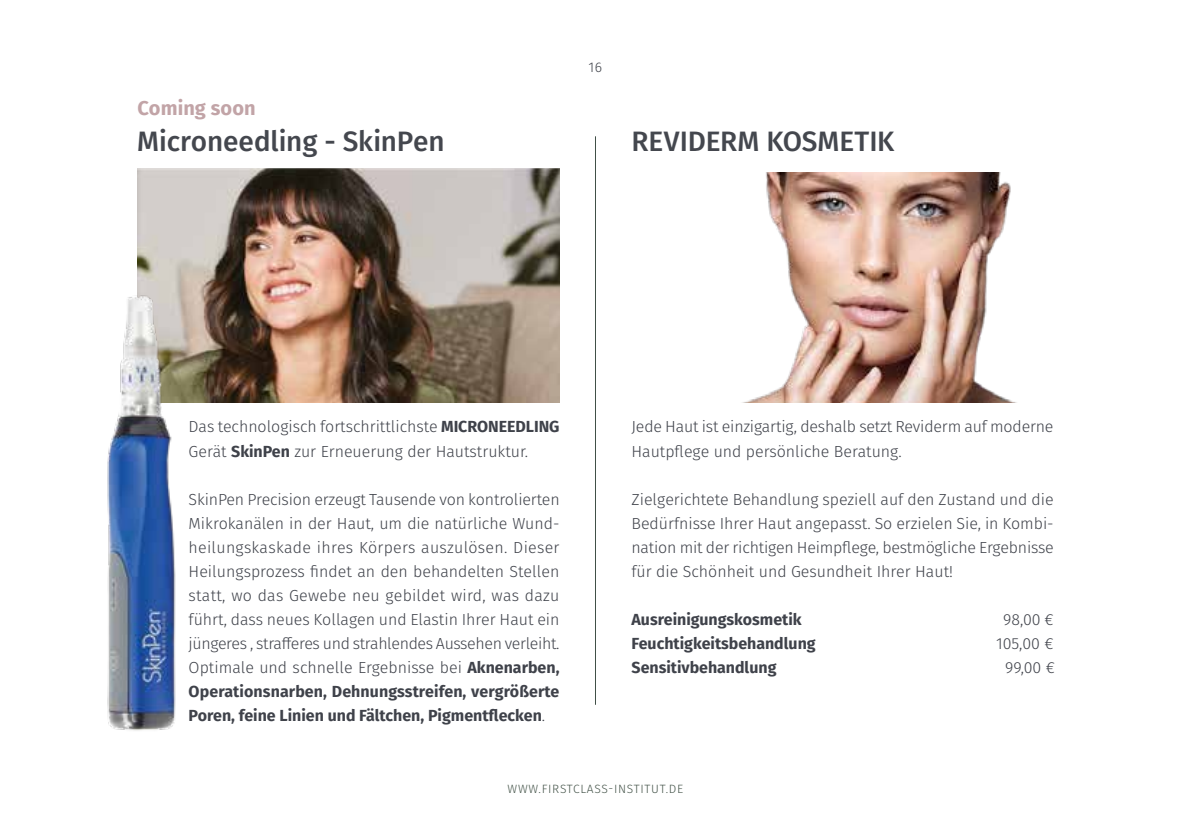
<style>
.page{position:relative;width:1191px;height:840px;background:#fff}
.page>*{position:absolute;margin:0;border:0;box-sizing:border-box;transform-origin:0 0}
.t1{font:500 28px "Fira Sans";letter-spacing:-.005em;color:#44474e}
.t2{font:700 20px "Fira Sans";letter-spacing:.005em;color:#c2a4a7}
.t3{font:300 16px/24px "Fira Sans";color:#3f424a}
.t4{font:700 16px "Fira Sans";color:#3f424a}
.t5{font:300 14px "Fira Sans";color:#3f424a}
.t6{font:300 12px "Fira Sans";letter-spacing:.06em;color:#46554b}
.s1{font-weight:700}
</style>
<div class="page">
<img style="left:137px;top:168px;width:422px;height:234px">
<hr style="left:595px;top:136px;width:1px;height:568px;background:#415047">
<img style="left:746px;top:172px;width:267px;height:230px">
<img style="left:107px;top:277px;width:96px;height:454px">
<p class="t2" style="left:137px;top:91px;width:120px">Coming soon</p>
<h1 class="t1" style="left:137px;top:119px;width:309px">Microneedling - SkinPen</h1>
<p class="t5" style="left:588px;top:57px;width:15px">16</p>
<h1 class="t1" style="left:631px;top:119px;width:264px">REVIDERM KOSMETIK</h1>
<p class="t3" style="left:189px;top:414px;width:372px">Das technologisch fortschrittlichste <span class="s1">MICRONEEDLING<br></span>Gerät <span class="s1">SkinPen</span> zur Erneuerung der Hautstruktur.</p>
<p class="t3" style="left:189px;top:486px;width:372px;text-align:justify">SkinPen Precision erzeugt Tausende von kontrolierten Mikrokanälen in der Haut, um die natürliche Wund&shy;heilungskaskade ihres Körpers auszulösen. Dieser Heilungsprozess findet an den behandelten Stellen statt, wo das Gewebe neu gebildet wird, was dazu führt, dass neues Kollagen und Elastin Ihrer Haut ein jüngeres , strafferes und strahlendes Aussehen verleiht.<br>Optimale und schnelle Ergebnisse bei <span class="s1">Aknenarben, Operationsnarben, Dehnungsstreifen, vergrößerte Poren, feine Linien und Fältchen, Pigmentflecken</span>.</p>
<p class="t3" style="left:631px;top:414px;width:423px">Jede Haut ist einzigartig, deshalb setzt Reviderm auf moderne<br>Hautpflege und persönliche Beratung.</p>
<p class="t3" style="left:631px;top:486px;width:424px;text-align:justify">Zielgerichtete Behandlung speziell auf den Zustand und die Bedürfnisse Ihrer Haut angepasst. So erzielen Sie, in Kombi&shy;nation mit der richtigen Heimpflege, bestmögliche Ergebnisse für die Schönheit und Gesundheit Ihrer Haut!</p>
<p class="t4" style="left:631px;top:605px;width:172px">Ausreinigungskosmetik</p>
<p class="t3" style="left:1003px;top:606px;width:52px">98,00 €</p>
<p class="t4" style="left:631px;top:629px;width:186px">Feuchtigkeitsbehandlung</p>
<p class="t3" style="left:996px;top:630px;width:59px">105,00 €</p>
<p class="t4" style="left:631px;top:653px;width:146px">Sensitivbehandlung</p>
<p class="t3" style="left:1005px;top:654px;width:51px">99,00 €</p>
<p class="t6" style="left:507px;top:779px;width:177px">WWW.FIRSTCLASS-INSTITUT.DE</p>
</div>
